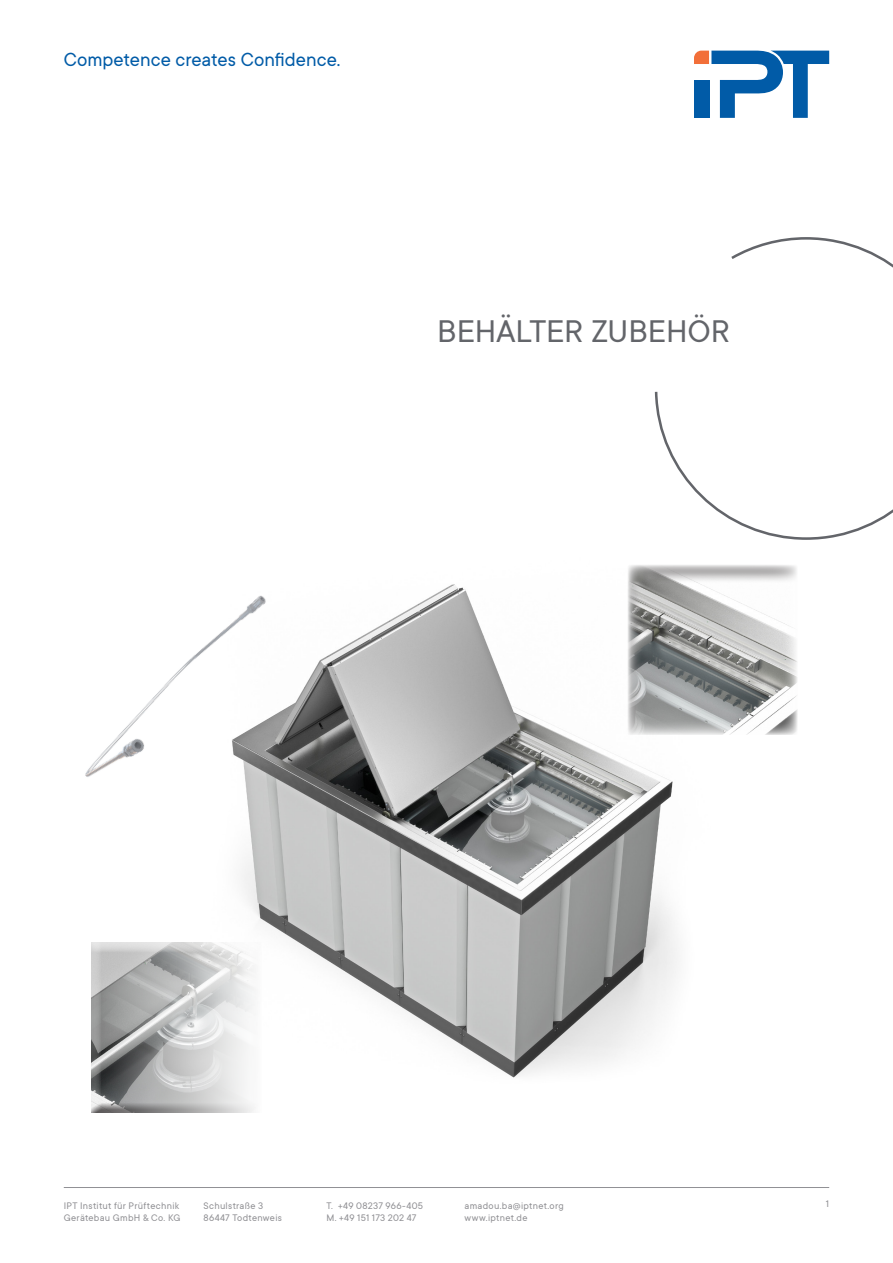
<style>
.page{position:relative;width:893px;height:1263px;background:#fff}
.page>*{position:absolute;margin:0;border:0;box-sizing:border-box;transform-origin:0 0}
.t1{font:34.5px "TT Commons";color:#63656a}
.t2{font:21px "TT Commons";color:#015ba7}
.t3{font:10.5px/12.8px "TT Commons";letter-spacing:.025em;color:#909094}
</style>
<div class="page">
<hr style="left:64px;top:1187px;width:765px;height:1px;background:#909094">
<img style="left:241px;top:584px;width:437px;height:494px">
<svg style="left:694px;top:51px;width:135px;height:67px"></svg>
<svg style="left:654px;top:237px;width:239px;height:303px"></svg>
<div style="left:626px;top:563px;width:173px;height:173px;background:#231f20;opacity:.75"></div>
<div style="left:89px;top:943px;width:173px;height:170px;background:#231f20;opacity:.75"></div>
<img style="left:85px;top:584px;width:272px;height:271px">
<h2 class="t2" style="left:64px;top:46px;width:278px">Competence creates Confidence.</h2>
<h1 class="t1" style="left:437px;top:309px;width:294px">BEHÄLTER ZUBEHÖR</h1>
<p class="t3" style="left:64px;top:1198px;width:117px">IPT Institut für Prüftechnik</p>
<p class="t3" style="left:826px;top:1197px;width:5px">1</p>
<p class="t3" style="left:64px;top:1211px;width:118px">Gerätebau GmbH &amp; Co. KG</p>
<p class="t3" style="left:204px;top:1198px;width:80px">Schulstraße 3<br>86447 Todtenweis</p>
<p class="t3" style="left:326px;top:1198px;width:98px">T. +49 08237 966-405<br>M. +49 151 173 202 47</p>
<p class="t3" style="left:465px;top:1198px;width:101px">amadou.ba@iptnet.org www.iptnet.de</p>
</div>
